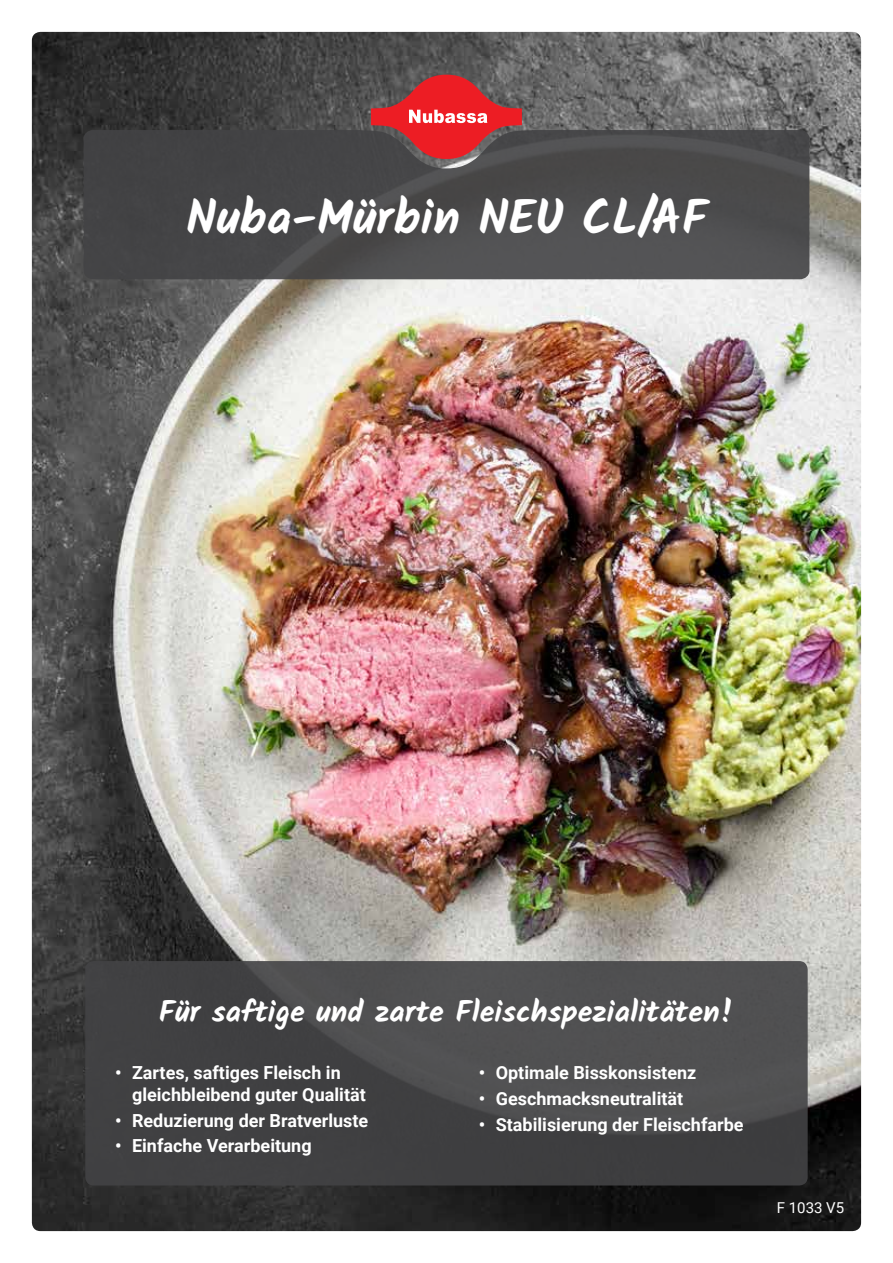
<style>
.page{position:relative;width:893px;height:1263px;background:#fff}
.page>*{position:absolute;margin:0;border:0;box-sizing:border-box;transform-origin:0 0}
.t1{font:700 48px "Kalam";color:#fff}
.t2{font:700 30px "Kalam";color:#fff}
.t3{font:700 18px/21.6px "Roboto";color:#fff}
.t4{font:15px "Roboto";color:#fff}
</style>
<div class="page">
<img style="left:32px;top:32px;width:829px;height:1199px">
<svg style="left:371px;top:75px;width:151px;height:55px"></svg>
<svg style="left:84px;top:130px;width:725px;height:149px;fill:#494849"></svg>
<div style="left:85px;top:961px;width:723px;height:224px;background:linear-gradient(to bottom,#505051,#3f3f41);border-radius:9px"></div>
<h1 class="t1" style="left:186px;top:189px;width:523px">Nuba-Mürbin NEU CL/AF</h1>
<h2 class="t2" style="left:159px;top:994px;width:577px">Für saftige und zarte Fleischspezialitäten!</h2>
<p class="t3" style="left:132px;top:1061px;width:235px;text-indent:-17px">• Zartes, saftiges Fleisch in gleichbleibend guter Qualität</p>
<p class="t3" style="left:115px;top:1109px;width:255px">• Reduzierung der Bratverluste</p>
<p class="t3" style="left:115px;top:1134px;width:198px">• Einfache Verarbeitung</p>
<p class="t3" style="left:479px;top:1061px;width:219px">• Optimale Bisskonsistenz</p>
<p class="t3" style="left:479px;top:1087px;width:206px">• Geschmacksneutralität</p>
<p class="t3" style="left:479px;top:1113px;width:266px">• Stabilisierung der Fleischfarbe</p>
<p class="t4" style="left:777px;top:1197px;width:69px">F 1033 V5</p>
</div>
